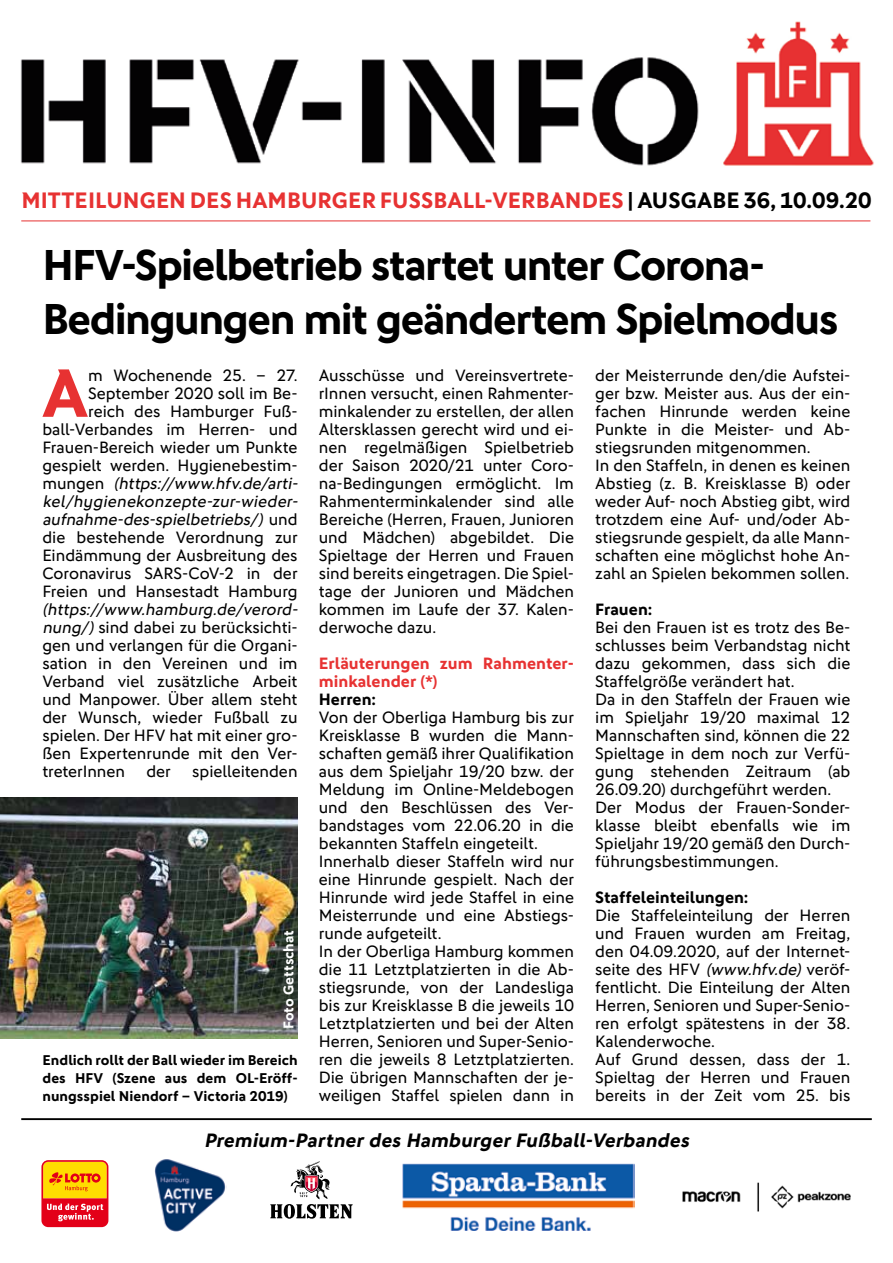
<style>
.page{position:relative;width:893px;height:1263px;background:#fff}
.page>*{position:absolute;margin:0;border:0;box-sizing:border-box;transform-origin:0 0}
.t1{font:700 68.7px "DFB Sans";color:#e73232}
.t2{font:700 43.5px/54px "DFB Sans";letter-spacing:-.035em;color:#000}
.t3{font:700 22.5px "DFB Sans";letter-spacing:.005em;color:#e73232}
.t4{font:italic 700 19.5px "DFB Sans";color:#000}
.t5{font:16.5px/18px "DFB Sans";color:#000}
.t6{font:700 16.5px/18px "DFB Sans";color:#e73232}
.t7{font:700 16.5px "DFB Sans";color:#000}
.t8{font:700 14.25px/18px "DFB Sans";color:#000;text-align:justify}
.t9{font:700 14.25px "DFB Sans";color:#fff}
.s1{color:#000}
.s2{font-style:italic}
</style>
<div class="page">
<hr style="left:21px;top:1118px;width:851px;height:2px;background:#000">
<svg style="left:41px;top:1160px;width:67px;height:67px;background:#f17621"></svg>
<svg style="left:270px;top:1161px;width:83px;height:58px"></svg>
<img style="left:154px;top:1159px;width:73px;height:73px">
<img style="left:682px;top:1182px;width:169px;height:30px">
<img style="left:20px;top:21px;width:854px;height:145px">
<hr style="left:21px;top:221px;width:849px;height:1px;background:#e73232">
<img style="left:402px;top:1163px;width:232px;height:68px">
<img style="left:0;top:797px;width:298px;height:241px">
<h3 class="t3" style="left:21px;top:186px;width:852px">MITTEILUNGEN DES HAMBURGER FUSSBALL-VERBANDES <span class="s1">| AUSGABE 36, 10.09.20</span></h3>
<h2 class="t2" style="left:42px;top:238px;width:797px">HFV-Spielbetrieb startet unter Corona-<br>Bedingungen mit geändertem Spielmodus</h2>
<h1 class="t1" style="left:42px;top:352px;width:48px">A</h1>
<p class="t5" style="left:595px;top:366px;width:257px">der Meisterrunde den/die Aufstei&shy;ger bzw. Meister aus. Aus der ein&shy;fachen Hinrunde werden keine<br>Punkte in die Meister- und Ab&shy;stiegsrunden mitgenommen.<br>In den Staffeln, in denen es keinen<br>Abstieg (z. B. Kreisklasse B) oder weder Auf- noch Abstieg gibt, wird trotzdem eine Auf- und/oder Ab&shy;stiegsrunde gespielt, da alle Mann&shy;schaften eine möglichst hohe An&shy;zahl an Spielen bekommen sollen.</p>
<p class="t7" style="left:595px;top:599px;width:59px">Frauen:</p>
<p class="t5" style="left:595px;top:618px;width:257px">Bei den Frauen ist es trotz des Be&shy;schlusses beim Verbandstag nicht dazu gekommen, dass sich die<br>Staffelgröße verändert hat.<br>Da in den Staffeln der Frauen wie im Spieljahr 19/20 maximal 12<br>Mannschaften sind, können die 22<br>Spieltage in dem noch zur Verfü&shy;gung stehenden Zeitraum (ab<br>26.09.20) durchgeführt werden.<br>Der Modus der Frauen-Sonder&shy;klasse bleibt ebenfalls wie im<br>Spieljahr 19/20 gemäß den Durch&shy;führungsbestimmungen.</p>
<p class="t7" style="left:595px;top:887px;width:155px">Staffeleinteilungen:</p>
<p class="t5" style="left:595px;top:906px;width:257px">Die Staffeleinteilung der Herren und Frauen wurden am Freitag, den 04.09.2020, auf der Internet&shy;seite des HFV <span class="s2">(www.hfv.de)</span> veröf&shy;fentlicht. Die Einteilung der Alten<br>Herren, Senioren und Super-Senio&shy;ren erfolgt spätestens in der 38.<br>Kalenderwoche.<br>Auf Grund dessen, dass der 1.<br>Spieltag der Herren und Frauen bereits in der Zeit vom 25. bis</p>
<p class="t4" style="left:204px;top:1128px;width:490px">Premium-Partner des Hamburger Fußball-Verbandes</p>
<p class="t5" style="left:42px;top:366px;width:260px;text-align:right">m Wochenende 25. – 27.<br>September 2020 soll im Be-<br>reich des Hamburger Fuß&shy;ball-Verbandes im Herren- und<br>Frauen-Bereich wieder um Punkte gespielt werden. Hygienebestim&shy;m u n g e n <span class="s2">(https://www.hfv.de/arti&shy;kel/hygienekonzepte-zur-wieder&shy;aufnahme-des-spielbetriebs/)</span> u n d die bestehende Verordnung zur<br>Eindämmung der Ausbreitung des<br>Coronavirus SARS-CoV-2 in der<br>Freien und Hansestadt Hamburg</p>
<p class="t5" style="left:42px;top:600px;width:260px"><span class="s2">(https://www.hamburg.de/verord&shy;nung/)</span> sind dabei zu berücksichti&shy;gen und verlangen für die Organi&shy;sation in den Vereinen und im<br>Verband viel zusätzliche Arbeit und Manpower. Über allem steht der Wunsch, wieder Fußball zu spielen. Der HFV hat mit einer gro&shy;ßen Expertenrunde mit den Ver&shy;treterInnen</p>
<p class="t5" style="left:319px;top:366px;width:257px;text-align:justify">Ausschüsse und Vereinsvertrete&shy;rInnen versucht, einen Rahmenter&shy;minkalender zu erstellen, der allen Altersklassen gerecht wird und ei&shy;nen regelmäßigen Spielbetrieb der Saison 2020/21 unter Coro&shy;na-Bedingungen ermöglicht. Im Rahmenterminkalender sind alle Bereiche (Herren, Frauen, Junioren und Mädchen) abgebildet. Die Spieltage der Herren und Frauen sind bereits eingetragen. Die Spiel&shy;tage der Junioren und Mädchen kommen im Laufe der 37. Kalen&shy;derwoche dazu.</p>
<p class="t6" style="left:319px;top:654px;width:257px">Erläuterungen zum Rahmenter&shy;minkalender (*)</p>
<p class="t7" style="left:319px;top:689px;width:59px">Herren:</p>
<p class="t5" style="left:319px;top:708px;width:257px">Von der Oberliga Hamburg bis zur<br>Kreisklasse B wurden die Mann&shy;schaften gemäß ihrer Qualifikation aus dem Spieljahr 19/20 bzw. der<br>Meldung im Online-Meldebogen und den Beschlüssen des Ver&shy;bandstages vom 22.06.20 in die bekannten Staffeln eingeteilt.<br>Innerhalb dieser Staffeln wird nur eine Hinrunde gespielt. Nach der<br>Hinrunde wird jede Staffel in eine<br>Meisterrunde und eine Abstiegs&shy;runde aufgeteilt.<br>In der Oberliga Hamburg kommen die 11 Letztplatzierten in die Ab&shy;stiegsrunde, von der Landesliga bis zur Kreisklasse B die jeweils 10<br>Letztplatzierten und bei der Alten<br>Herren, Senioren und Super-Senio&shy;ren die jeweils 8 Letztplatzierten.<br>Die übrigen Mannschaften der je&shy;weiligen Staffel spielen dann in</p>
<p class="t5" style="left:146px;top:762px;width:26px">der</p>
<p class="t5" style="left:192px;top:762px;width:107px">spielleitenden</p>
<p class="t9" style="left:280px;top:1029px;width:100px;rotate:-90deg">Foto Gettschat</p>
<p class="t8" style="left:43px;top:1051px;width:257px">Endlich rollt der Ball wieder im Bereich des HFV (Szene aus dem OL-Eröff&shy;nungsspiel Niendorf – Victoria 2019)</p>
</div>
